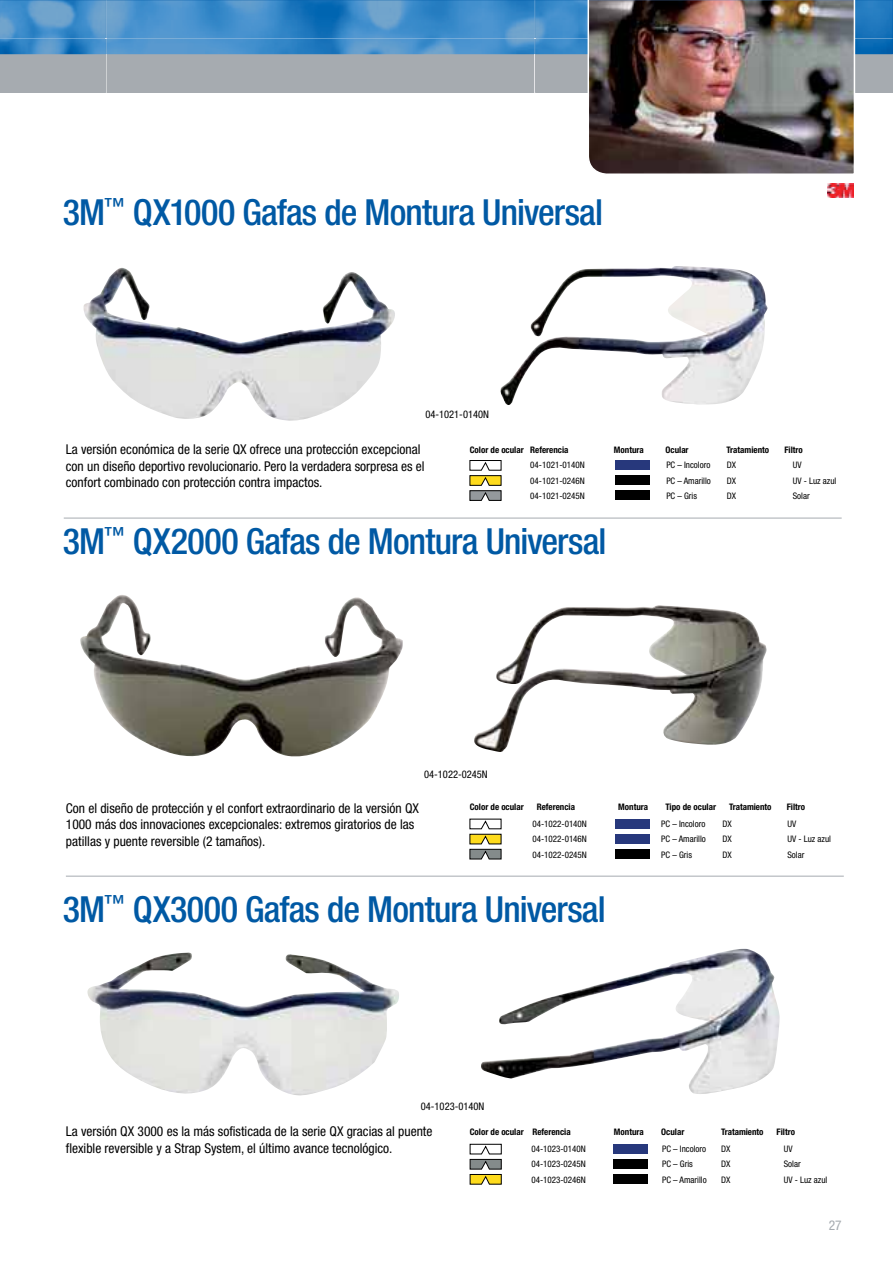
<style>
.page{position:relative;width:893px;height:1263px;background:#fff}
.page>*{position:absolute;margin:0;border:0;box-sizing:border-box;transform-origin:0 0}
.t1{font:500 condensed 36px "Helvetica Neue LT Std";letter-spacing:-.02em;color:#0059a4}
.t2{font:condensed 13.5px/16.5px "Helvetica Neue LT Std";color:#000}
.t3{font:condensed 13.5px "Helvetica Neue LT Std";color:#a6abb0}
.t4{font:condensed 10.5px "Helvetica Neue LT Std";color:#000}
.t5{font:condensed 9px/15.6px "Helvetica Neue LT Std";color:#000;text-align:justify}
.t6{font:700 condensed 9px "Helvetica Neue LT Std";color:#000}
</style>
<div class="page">
<div style="left:0;top:54px;width:893px;height:38px;background:#a6abb0"></div>
<img style="left:0;top:0;width:893px;height:54px">
<img style="left:0;top:38px;width:893px;height:1px">
<hr style="left:106px;top:54px;width:1px;height:38px;background:#ced1d3">
<img style="left:106px;top:0;width:1px;height:54px">
<hr style="left:534px;top:54px;width:1px;height:38px;background:#e4e4e7">
<img style="left:534px;top:0;width:1px;height:54px">
<img style="left:828px;top:184px;width:26px;height:13px">
<img style="left:500px;top:266px;width:268px;height:139px">
<img style="left:83px;top:268px;width:312px;height:153px">
<img style="left:80px;top:595px;width:323px;height:162px">
<img style="left:474px;top:605px;width:293px;height:147px">
<img style="left:87px;top:953px;width:312px;height:143px">
<img style="left:481px;top:949px;width:299px;height:145px">
<img style="left:587px;top:0;width:269px;height:174px">
<hr style="left:66px;top:876px;width:778px;height:1px;background:#a6abb0">
<div style="left:615px;top:460px;width:34px;height:10px;background:#27387c"></div>
<div style="left:615px;top:475px;width:34px;height:10px;background:#000"></div>
<div style="left:615px;top:491px;width:34px;height:9px;background:#000"></div>
<svg style="left:469px;top:460px;width:32px;height:41px"></svg>
<hr style="left:64px;top:518px;width:778px;height:1px;background:#a6abb0">
<div style="left:615px;top:819px;width:34px;height:10px;background:#27387c"></div>
<div style="left:615px;top:834px;width:34px;height:10px;background:#27387c"></div>
<div style="left:615px;top:849px;width:34px;height:10px;background:#000"></div>
<svg style="left:469px;top:819px;width:32px;height:40px"></svg>
<div style="left:613px;top:1144px;width:34px;height:10px;background:#27387c"></div>
<div style="left:613px;top:1159px;width:34px;height:10px;background:#000"></div>
<div style="left:613px;top:1174px;width:34px;height:10px;background:#000"></div>
<svg style="left:470px;top:1144px;width:32px;height:41px"></svg>
<h1 class="t1" style="left:63px;top:199px;width:542px">3M<sup>™</sup> QX1000 Gafas de Montura Universal</h1>
<p class="t4" style="left:425px;top:410px;width:65px">04-1021-0140N</p>
<p class="t2" style="left:66px;top:442px;width:360px">La versión económica de la serie QX ofrece una protección excepcional con un diseño deportivo revolucionario. Pero la verdadera sorpresa es el confort combinado con protección contra impactos.</p>
<p class="t6" style="left:470px;top:447px;width:100px">Color de ocular Referencia</p>
<p class="t6" style="left:614px;top:447px;width:31px">Montura</p>
<p class="t6" style="left:665px;top:447px;width:25px">Ocular</p>
<p class="t6" style="left:727px;top:447px;width:44px">Tratamiento</p>
<p class="t6" style="left:784px;top:447px;width:20px">Filtro</p>
<p class="t5" style="left:530px;top:458px;width:56px">04-1021-0140N 04-1021-0246N 04-1021-0245N</p>
<p class="t5" style="left:666px;top:458px;width:46px">PC – Incoloro PC – Amarillo PC – Gris</p>
<p class="t5" style="left:793px;top:458px;width:45px;text-align:left">UV<br>UV - Luz azul<br>Solar</p>
<p class="t5" style="left:727px;top:458px;width:11px">DX DX DX</p>
<h1 class="t1" style="left:63px;top:529px;width:545px">3M<sup>™</sup> QX2000 Gafas de Montura Universal</h1>
<p class="t4" style="left:424px;top:771px;width:65px">04-1022-0245N</p>
<p class="t2" style="left:66px;top:801px;width:355px">Con el diseño de protección y el confort extraordinario de la versión QX<br>1000 más dos innovaciones excepcionales: extremos giratorios de las patillas y puente reversible (2 tamaños).</p>
<p class="t6" style="left:470px;top:804px;width:56px">Color de ocular</p>
<p class="t6" style="left:537px;top:804px;width:40px">Referencia</p>
<p class="t6" style="left:618px;top:804px;width:31px">Montura</p>
<p class="t6" style="left:665px;top:804px;width:52px">Tipo de ocular</p>
<p class="t6" style="left:729px;top:804px;width:44px">Tratamiento</p>
<p class="t6" style="left:787px;top:804px;width:20px">Filtro</p>
<p class="t5" style="left:532px;top:816px;width:56px">04-1022-0140N 04-1022-0146N 04-1022-0245N</p>
<p class="t5" style="left:661px;top:816px;width:46px">PC – Incoloro PC – Amarillo PC – Gris</p>
<p class="t5" style="left:787px;top:816px;width:45px;text-align:left">UV<br>UV - Luz azul<br>Solar</p>
<p class="t5" style="left:723px;top:816px;width:11px">DX DX DX</p>
<h1 class="t1" style="left:63px;top:896px;width:544px">3M<sup>™</sup> QX3000 Gafas de Montura Universal</h1>
<p class="t4" style="left:421px;top:1102px;width:65px">04-1023-0140N</p>
<p class="t2" style="left:66px;top:1124px;width:368px">La versión QX 3000 es la más sofisticada de la serie QX gracias al puente flexible reversible y a Strap System, el último avance tecnológico.</p>
<p class="t6" style="left:470px;top:1128px;width:103px">Color de ocular Referencia</p>
<p class="t6" style="left:614px;top:1128px;width:31px">Montura</p>
<p class="t6" style="left:661px;top:1128px;width:25px">Ocular</p>
<p class="t6" style="left:721px;top:1128px;width:44px">Tratamiento</p>
<p class="t6" style="left:776px;top:1128px;width:20px">Filtro</p>
<p class="t5" style="left:531px;top:1142px;width:56px">04-1023-0140N 04-1023-0245N 04-1023-0246N</p>
<p class="t5" style="left:662px;top:1142px;width:46px;text-align:left">PC – Incoloro<br>PC – Gris<br>PC – Amarillo</p>
<p class="t5" style="left:784px;top:1142px;width:45px;text-align:left">UV<br>Solar<br>UV - Luz azul</p>
<p class="t5" style="left:721px;top:1142px;width:11px">DX DX DX</p>
<p class="t3" style="left:829px;top:1220px;width:14px">27</p>
</div>
